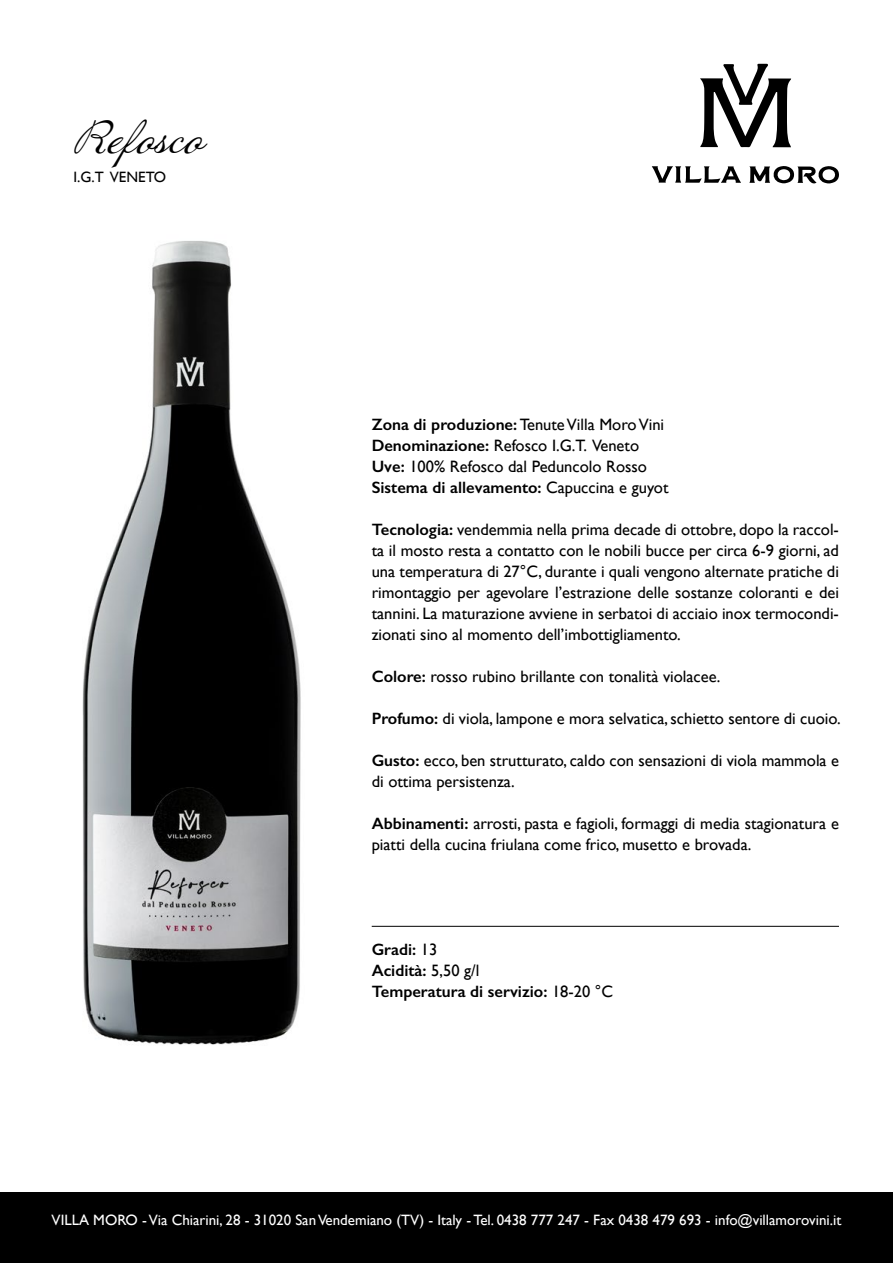
<style>
.page{position:relative;width:893px;height:1263px;background:#fff}
.page>*{position:absolute;margin:0;border:0;box-sizing:border-box;transform-origin:0 0}
.t1{font:40.5px "Annabelle";color:#000}
.t2{font:16.5px/21px "Gill Sans";color:#000}
.t3{font:600 16.5px/21px "Gill Sans";color:#000}
.t4{font:15px "Gill Sans";color:#fff}
.t5{font:15px "Gill Sans";color:#000}
.s1{font-weight:600}
.s2{font-weight:400}
</style>
<div class="page">
<img style="left:82px;top:241px;width:433px;height:804px">
<svg style="left:700px;top:64px;width:91px;height:83px"></svg>
<svg style="left:652px;top:166px;width:89px;height:17px"></svg>
<svg style="left:749px;top:166px;width:90px;height:17px"></svg>
<div style="left:0;top:1193px;width:893px;height:70px;background:#000"></div>
<hr style="left:372px;top:926px;width:467px;height:1px;background:#000">
<h1 class="t1" style="left:73px;top:113px;width:132px">Refosco</h1>
<p class="t5" style="left:73px;top:168px;width:94px">I.G.T VENETO</p>
<p class="t2" style="left:372px;top:414px;width:298px"><span class="s1">Zona di produzione:</span> Tenute Villa Moro Vini <span class="s1">Denominazione:</span> Refosco I.G.T. Veneto <span class="s1">Uve:</span> 100% Refosco dal Peduncolo Rosso <span class="s1">Sistema di allevamento:</span> Capuccina e guyot</p>
<p class="t2" style="left:372px;top:519px;width:469px;text-align:justify"><span class="s1">Tecnologia:</span> vendemmia nella prima decade di ottobre, dopo la raccol&shy;ta il mosto resta a contatto con le nobili bucce per circa 6-9 giorni, ad una temperatura di 27°C, durante i quali vengono alternate pratiche di rimontaggio per agevolare l’estrazione delle sostanze coloranti e dei tannini. La maturazione avviene in serbatoi di acciaio inox termocondi&shy;zionati sino al momento dell’imbottigliamento.</p>
<p class="t2" style="left:372px;top:666px;width:350px"><span class="s1">Colore:</span> rosso rubino brillante con tonalità violacee.</p>
<p class="t2" style="left:372px;top:708px;width:470px"><span class="s1">Profumo:</span> di viola, lampone e mora selvatica, schietto sentore di cuoio.</p>
<p class="t2" style="left:372px;top:750px;width:469px"><span class="s1">Gusto:</span> ecco, ben strutturato, caldo con sensazioni di viola mammola e di ottima persistenza.</p>
<p class="t2" style="left:372px;top:813px;width:469px"><span class="s1">Abbinamenti:</span> arrosti, pasta e fagioli, formaggi di media stagionatura e piatti della cucina friulana come frico, musetto e brovada.</p>
<p class="t3" style="left:372px;top:939px;width:243px">Gradi: <span class="s2">13<br></span>Acidità: <span class="s2">5,50 g/l<br></span>Temperatura di servizio: <span class="s2">18-20 °C</span></p>
<p class="t4" style="left:52px;top:1211px;width:791px">VILLA MORO - Via Chiarini, 28 - 31020 San Vendemiano (TV) - Italy - Tel. 0438 777 247 - Fax 0438 479 693 - info@villamorovini.it</p>
</div>
